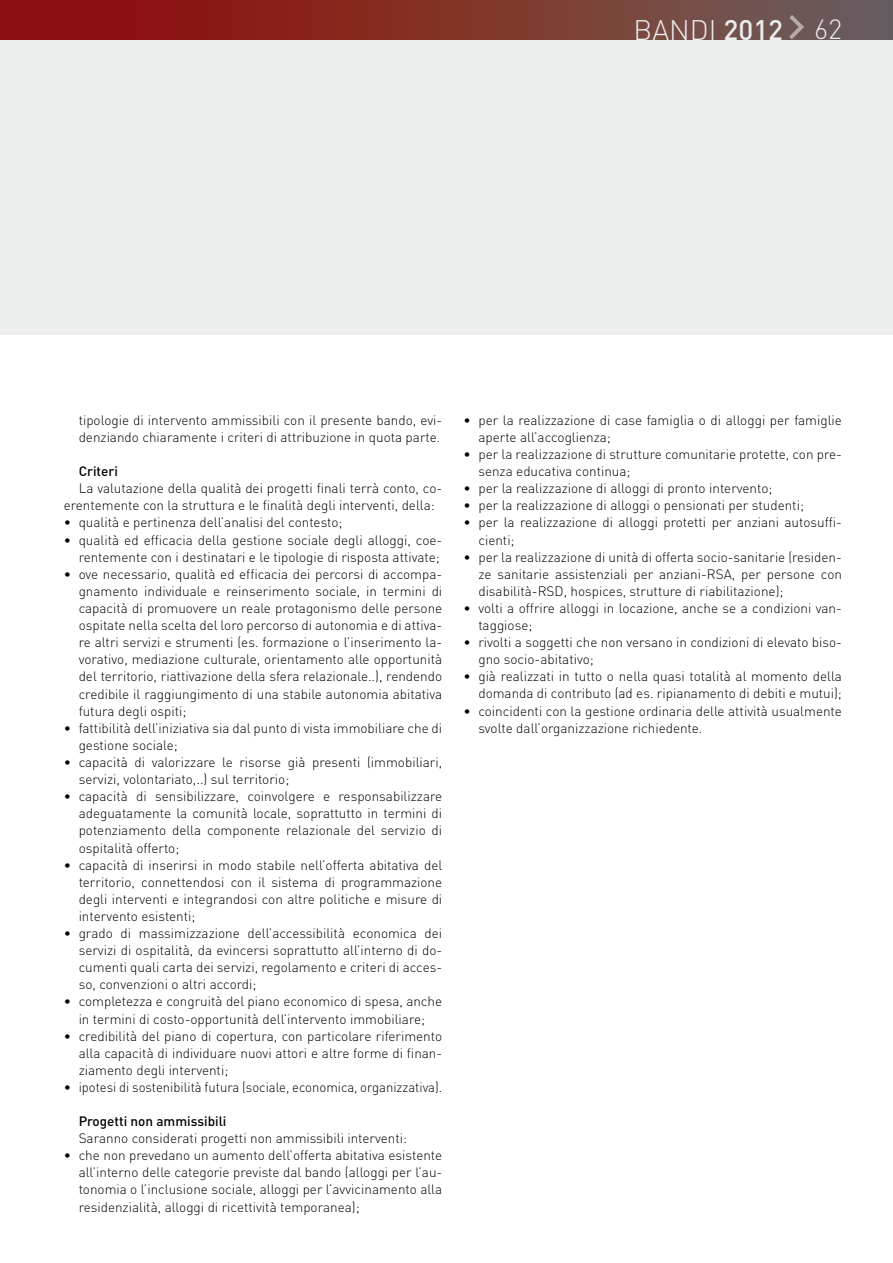
<style>
.page{position:relative;width:893px;height:1263px;background:#fff}
.page>*{position:absolute;margin:0;border:0;box-sizing:border-box;transform-origin:0 0}
.t1{font:300 27.9px "DIN";color:#eceded}
.t2{font:300 13.5px/17.1px "DIN";color:#000}
.t3{font:500 13.5px "DIN";color:#000}
.s1{font-weight:500}
.s2{font-size:27.45px}
</style>
<div class="page">
<div style="left:0;top:0;width:893px;height:335px;background:#eceded"></div>
<div style="left:0;top:0;width:893px;height:39px;background:linear-gradient(to right,#920503,#6c6058)"></div>
<svg style="left:789px;top:15px;width:15px;height:24px"></svg>
<h1 class="t1" style="left:634px;top:13px;width:210px">BANDI <span class="s1">2012</span> <span class="s2">62</span></h1>
<p class="t2" style="left:79px;top:411px;width:365px">tipologie di intervento ammissibili con il presente bando, evi&shy;denziando chiaramente i criteri di attribuzione in quota parte.</p>
<p class="t3" style="left:79px;top:463px;width:41px">Criteri</p>
<p class="t2" style="left:64px;top:480px;width:380px;text-indent:15px">La valutazione della qualità dei progetti finali terrà conto, co&shy;erentemente con la struttura e le finalità degli interventi, della:</p>
<p class="t2" style="left:64px;top:514px;width:280px">• qualità e pertinenza dell’analisi del contesto;</p>
<p class="t2" style="left:64px;top:531px;width:380px;text-align:right">• qualità ed efficacia della gestione sociale degli alloggi, coe&shy;rentemente con i destinatari e le tipologie di risposta attivate;</p>
<p class="t2" style="left:79px;top:565px;width:365px;text-align:justify;text-indent:-15px">• ove necessario, qualità ed efficacia dei percorsi di accompa&shy;gnamento individuale e reinserimento sociale, in termini di capacità di promuovere un reale protagonismo delle persone ospitate nella scelta del loro percorso di autonomia e di attiva&shy;re altri servizi e strumenti (es. formazione o l’inserimento la&shy;vorativo, mediazione culturale, orientamento alle opportunità del territorio, riattivazione della sfera relazionale..), rendendo credibile il raggiungimento di una stabile autonomia abitativa futura degli ospiti;</p>
<p class="t2" style="left:79px;top:719px;width:365px;text-indent:-15px">• fattibilità dell’iniziativa sia dal punto di vista immobiliare che di gestione sociale;</p>
<p class="t2" style="left:79px;top:753px;width:365px;text-indent:-15px">• capacità di valorizzare le risorse già presenti (immobiliari, servizi, volontariato,..) sul territorio;</p>
<p class="t2" style="left:79px;top:788px;width:365px;text-align:justify;text-indent:-15px">• capacità di sensibilizzare, coinvolgere e responsabilizzare adeguatamente la comunità locale, soprattutto in termini di potenziamento della componente relazionale del servizio di ospitalità offerto;</p>
<p class="t2" style="left:79px;top:856px;width:365px;text-align:justify;text-indent:-15px">• capacità di inserirsi in modo stabile nell’offerta abitativa del territorio, connettendosi con il sistema di programmazione degli interventi e integrandosi con altre politiche e misure di intervento esistenti;</p>
<p class="t2" style="left:79px;top:924px;width:365px;text-align:justify;text-indent:-15px">• grado di massimizzazione dell’accessibilità economica dei servizi di ospitalità, da evincersi soprattutto all’interno di do&shy;cumenti quali carta dei servizi, regolamento e criteri di acces&shy;so, convenzioni o altri accordi;</p>
<p class="t2" style="left:64px;top:993px;width:380px;text-align:center">• completezza e congruità del piano economico di spesa, anche in termini di costo-opportunità dell’intervento immobiliare;</p>
<p class="t2" style="left:79px;top:1027px;width:365px;text-align:justify;text-indent:-15px">• credibilità del piano di copertura, con particolare riferimento alla capacità di individuare nuovi attori e altre forme di finan&shy;ziamento degli interventi;</p>
<p class="t2" style="left:64px;top:1078px;width:380px">• ipotesi di sostenibilità futura (sociale, economica, organizzativa).</p>
<p class="t3" style="left:79px;top:1112px;width:149px">Progetti non ammissibili</p>
<p class="t2" style="left:79px;top:1129px;width:330px">Saranno considerati progetti non ammissibili interventi:</p>
<p class="t2" style="left:79px;top:1146px;width:365px;text-align:justify;text-indent:-15px">• che non prevedano un aumento dell’offerta abitativa esistente all’interno delle categorie previste dal bando (alloggi per l’au&shy;tonomia o l’inclusione sociale, alloggi per l’avvicinamento alla residenzialità, alloggi di ricettività temporanea);</p>
<p class="t2" style="left:478px;top:411px;width:365px;text-indent:-15px">• per la realizzazione di case famiglia o di alloggi per famiglie aperte all’accoglienza;</p>
<p class="t2" style="left:478px;top:445px;width:365px;text-indent:-15px">• per la realizzazione di strutture comunitarie protette, con pre&shy;senza educativa continua;</p>
<p class="t2" style="left:463px;top:480px;width:310px">• per la realizzazione di alloggi di pronto intervento;</p>
<p class="t2" style="left:463px;top:497px;width:342px">• per la realizzazione di alloggi o pensionati per studenti;</p>
<p class="t2" style="left:478px;top:514px;width:365px;text-indent:-15px">• per la realizzazione di alloggi protetti per anziani autosuffi&shy;cienti;</p>
<p class="t2" style="left:478px;top:548px;width:365px;text-align:justify;text-indent:-15px">• per la realizzazione di unità di offerta socio-sanitarie (residen&shy;ze sanitarie assistenziali per anziani-RSA, per persone con disabilità-RSD, hospices, strutture di riabilitazione);</p>
<p class="t2" style="left:478px;top:599px;width:365px;text-indent:-15px">• volti a offrire alloggi in locazione, anche se a condizioni van&shy;taggiose;</p>
<p class="t2" style="left:478px;top:634px;width:365px;text-indent:-15px">• rivolti a soggetti che non versano in condizioni di elevato biso&shy;gno socio-abitativo;</p>
<p class="t2" style="left:463px;top:668px;width:380px;text-align:right">• già realizzati in tutto o nella quasi totalità al momento della domanda di contributo (ad es. ripianamento di debiti e mutui);</p>
<p class="t2" style="left:478px;top:702px;width:365px;text-indent:-15px">• coincidenti con la gestione ordinaria delle attività usualmente svolte dall’organizzazione richiedente.</p>
</div>
